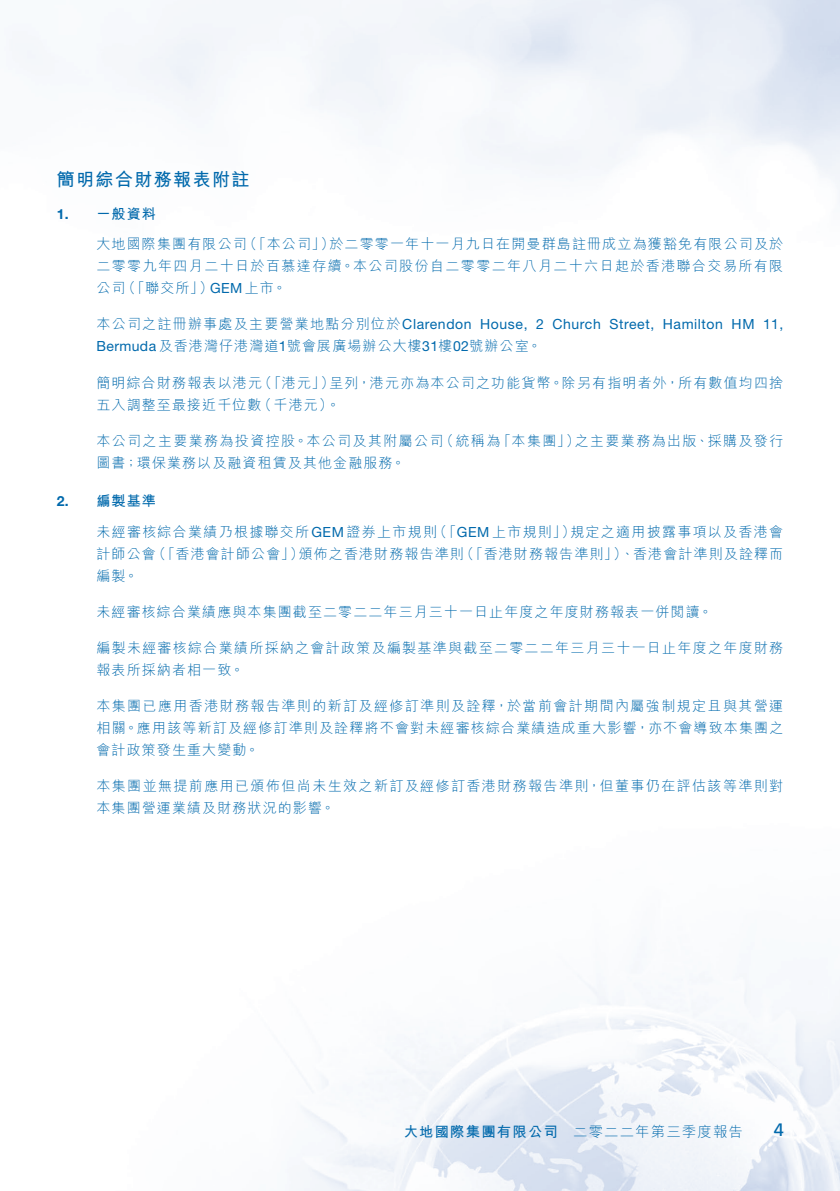
<style>
.page{position:relative;width:840px;height:1191px;background:#fff}
.page>*{position:absolute;margin:0;border:0;box-sizing:border-box;transform-origin:0 0}
.t1{font:700 18px "M Hei HK";letter-spacing:.08em;color:#0169ac}
.t2{font:18px "Frutiger LT Std";color:#0169ac}
.t3{font:300 14.4px "M Hei HK";letter-spacing:.08em;color:#0169ac}
.t4{font:700 14.4px "M Hei HK";letter-spacing:.08em;color:#0169ac}
.t5{font:300 14px/22px "M Hei HK";letter-spacing:.085em;color:#0169ac}
.t6{font:14px "Helvetica Neue LT Std";letter-spacing:.04em;color:#0169ac}
.t7{font:700 14px "M Hei HK";letter-spacing:.08em;color:#0169ac}
.t8{font:700 14px "Helvetica Neue LT Std";color:#0169ac}
.s1{font-family:"M Hei HK";font-weight:300}
.s2{font-family:"Helvetica Neue LT Std";font-weight:400}
</style>
<div class="page">
<img style="left:11px;top:0;width:828px;height:1191px">
<p class="t1" style="left:57px;top:166px;width:194px">簡明綜合財務報表附註</p>
<p class="t7" style="left:96px;top:203px;width:61px">一般資料</p>
<p class="t8" style="left:57px;top:205px;width:14px">1.</p>
<p class="t5" style="left:243px;top:233px;width:93px">（「本公司」）</p>
<p class="t5" style="left:329px;top:233px;width:455px">於二零零一年十一月九日在開曼群島註冊成立為獲豁免有限公司及於</p>
<p class="t5" style="left:96px;top:233px;width:688px">大地國際集團有限公司<br>二零零九年四月二十日於百慕達存續。本公司股份自二零零二年八月二十六日起於香港聯合交易所有限</p>
<p class="t6" style="left:210px;top:280px;width:78px">GEM<span class="s1">上市。</span></p>
<p class="t5" style="left:122px;top:277px;width:93px">（「聯交所」）</p>
<p class="t5" style="left:96px;top:277px;width:31px">公司</p>
<p class="t8" style="left:57px;top:492px;width:14px">2.</p>
<p class="t5" style="left:96px;top:313px;width:446px">本公司之註冊辦事處及主要營業地點分別位於<span class="s2">Clarendon<br>Bermuda</span>及香港灣仔港灣道<span class="s2">1</span>號會展廣場辦公大樓<span class="s2">31</span>樓<span class="s2">02</span>號辦公室。</p>
<p class="t5" style="left:329px;top:371px;width:455px">呈列，港元亦為本公司之功能貨幣。除另有指明者外，所有數值均四捨</p>
<p class="t6" style="left:552px;top:316px;width:50px">Church</p>
<p class="t6" style="left:609px;top:316px;width:46px">Street,</p>
<p class="t6" style="left:480px;top:316px;width:65px">House 2,</p>
<p class="t6" style="left:662px;top:316px;width:62px">Hamilton</p>
<p class="t6" style="left:731px;top:316px;width:24px">HM</p>
<p class="t6" style="left:762px;top:316px;width:22px">11,</p>
<p class="t5" style="left:258px;top:371px;width:78px">（「港元」）</p>
<p class="t5" style="left:257px;top:371px;width:84px;text-indent:-161px">簡明綜合財務報表以港元<br>（千港元 。(</p>
<p class="t5" style="left:96px;top:393px;width:166px">五入調整至最接近千位數</p>
<p class="t5" style="left:439px;top:429px;width:62px">（統稱為</p>
<p class="t5" style="left:497px;top:429px;width:84px">「本集團」）</p>
<p class="t5" style="left:96px;top:429px;width:348px">本公司之主要業務為投資控股。本公司及其附屬公司圖書；環保業務以及融資租賃及其他金融服務。</p>
<p class="t7" style="left:96px;top:491px;width:61px">編製基準</p>
<p class="t5" style="left:574px;top:429px;width:210px">之主要業務為出版、採購及發行</p>
<p class="t5" style="left:433px;top:520px;width:144px">（「<span class="s2">GEM</span>上市規則」）</p>
<p class="t5" style="left:570px;top:520px;width:214px">規定之適用披露事項以及香港會</p>
<p class="t5" style="left:96px;top:520px;width:342px">未經審核綜合業績乃根據聯交所<span class="s2">GEM</span>證券上市規則</p>
<p class="t5" style="left:96px;top:542px;width:61px">計師公會編製。</p>
<p class="t5" style="left:96px;top:600px;width:617px">未經審核綜合業績應與本集團截至二零二二年三月三十一日止年度之年度財務報表一併閱讀。</p>
<p class="t5" style="left:96px;top:636px;width:688px">編製未經審核綜合業績所採納之會計政策及編製基準與截至二零二二年三月三十一日止年度之年度財務報表所採納者相一致。</p>
<p class="t5" style="left:96px;top:695px;width:688px;text-align:justify">本集團已應用香港財務報告準則的新訂及經修訂準則及詮釋，於當前會計期間內屬強制規定且與其營運相關。應用該等新訂及經修訂準則及詮釋將不會對未經審核綜合業績造成重大影響，亦不會導致本集團之會計政策發生重大變動。</p>
<p class="t5" style="left:96px;top:775px;width:688px">本集團並無提前應用已頒佈但尚未生效之新訂及經修訂香港財務報告準則，但董事仍在評估該等準則對本集團營運業績及財務狀況的影響。</p>
<p class="t5" style="left:152px;top:542px;width:153px">（「香港會計師公會」）</p>
<p class="t5" style="left:460px;top:542px;width:324px">（「香港財務報告準則」）、香港會計準則及詮釋而</p>
<p class="t5" style="left:298px;top:542px;width:167px">頒佈之香港財務報告準則</p>
<p class="t4" style="left:403px;top:1121px;width:156px">大地國際集團有限公司</p>
<p class="t3" style="left:573px;top:1124px;width:171px">二零二二年第三季度報告</p>
<p class="t2" style="left:773px;top:1119px;width:12px">4</p>
</div>
